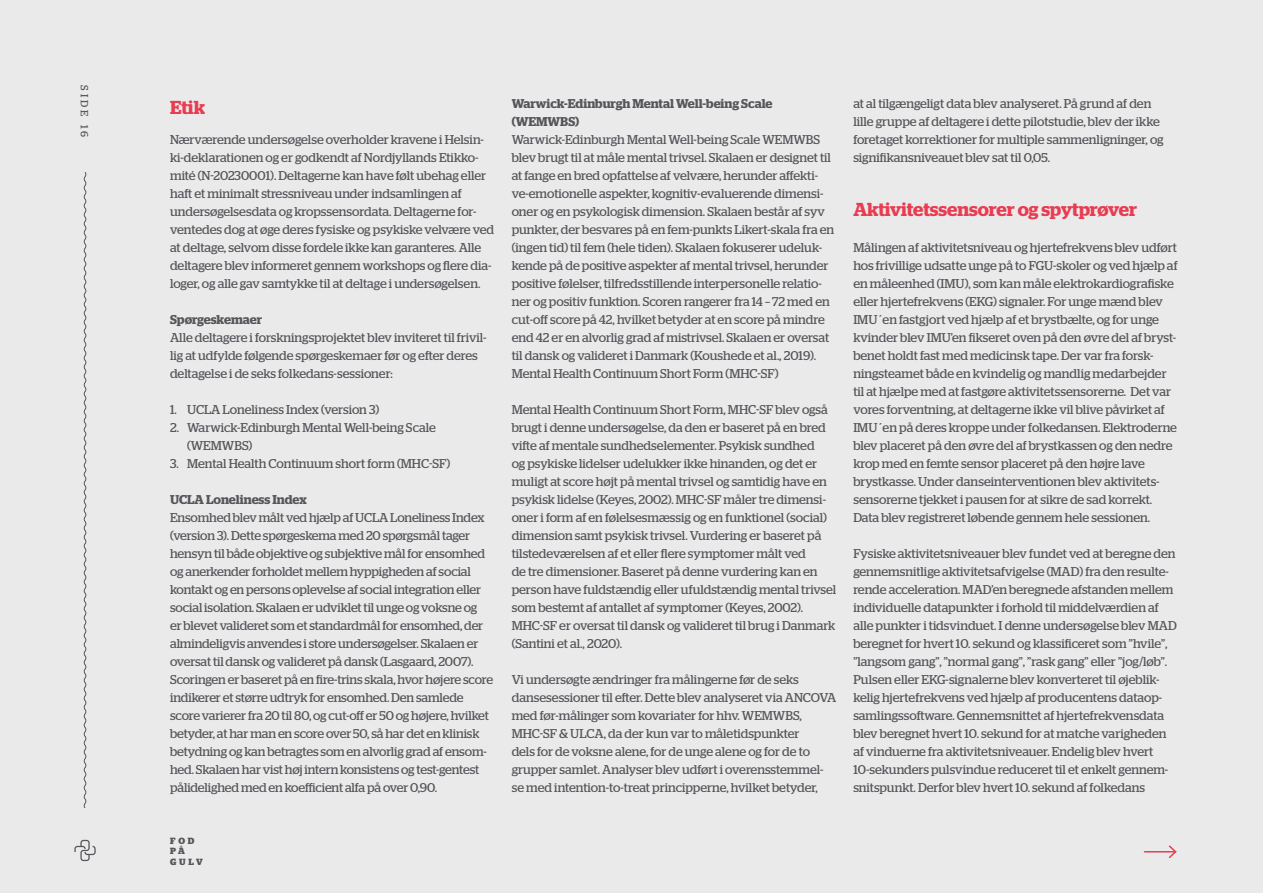
<style>
.page{position:relative;width:1263px;height:893px;background:#ebeaeb}
.page>*{position:absolute;margin:0;border:0;box-sizing:border-box;transform-origin:0 0}
.t1{font:600 18.75px "Stag";color:#e83c51}
.t2{font:12.75px/18px "Stag";letter-spacing:-.005em;color:#55565a}
.t3{font:600 12.75px/18px "Stag";color:#55565a}
.t4{font:10.5px "Stag";letter-spacing:.29em;color:#55565a}
.t5{font:700 9px/10.5px "Stag";letter-spacing:.305em;color:#55565a}
</style>
<div class="page">
<hr style="left:1144px;top:851px;width:31px;height:1px;background:#e83c51">
<svg style="left:1167px;top:845px;width:10px;height:13px"></svg>
<svg style="left:74px;top:840px;width:22px;height:21px"></svg>
<svg style="left:83px;top:172px;width:4px;height:637px"></svg>
<p class="t4" style="left:91px;top:85px;width:54px;rotate:90deg">SIDE 16</p>
<h1 class="t1" style="left:170px;top:96px;width:36px">Etik</h1>
<p class="t2" style="left:170px;top:130px;width:326px">Nærværende undersøgelse overholder kravene i Helsin&shy;ki-deklarationen og er godkendt af Nordjyllands Etikko&shy;mité (N-20230001). Deltagerne kan have følt ubehag eller haft et minimalt stressniveau under indsamlingen af undersøgelsesdata og kropssensordata. Deltagerne for&shy;ventedes dog at øge deres fysiske og psykiske velvære ved at deltage, selvom disse fordele ikke kan garanteres. Alle deltagere blev informeret gennem workshops og flere dia&shy;loger, og alle gav samtykke til at deltage i undersøgelsen.</p>
<p class="t3" style="left:170px;top:310px;width:94px">Spørgeskemaer</p>
<p class="t2" style="left:170px;top:328px;width:318px">Alle deltagere i forskningsprojektet blev inviteret til frivil&shy;lig at udfylde følgende spørgeskemaer før og efter deres deltagelse i de seks folkedans-sessioner:</p>
<p class="t2" style="left:170px;top:400px;width:211px">1. UCLA Loneliness Index (version 3)</p>
<p class="t2" style="left:187px;top:418px;width:250px;text-indent:-17px">2. Warwick-Edinburgh Mental Well-being Scale (WEMWBS)</p>
<p class="t2" style="left:170px;top:454px;width:281px">3. Mental Health Continuum short form (MHC-SF)</p>
<p class="t3" style="left:170px;top:491px;width:138px">UCLA Loneliness Index</p>
<p class="t2" style="left:170px;top:508px;width:324px">Ensomhed blev målt ved hjælp af UCLA Loneliness Index (version 3). Dette spørgeskema med 20 spørgsmål tager hensyn til både objektive og subjektive mål for ensomhed og anerkender forholdet mellem hyppigheden af social kontakt og en persons oplevelse af social integration eller social isolation. Skalaen er udviklet til unge og voksne og<br>er blevet valideret som et standardmål for ensomhed, der almindeligvis anvendes i store undersøgelser. Skalaen er oversat til dansk og valideret på dansk (Lasgaard, 2007).<br>Scoringen er baseret på en fire-trins skala, hvor højere score indikerer et større udtryk for ensomhed. Den samlede score varierer fra 20 til 80, og cut-off er 50 og højere, hvilket betyder, at har man en score over 50, så har det en klinisk betydning og kan betragtes som en alvorlig grad af ensom&shy;hed. Skalaen har vist høj intern konsistens og test-gentest pålidelighed med en koefficient alfa på over 0,90.</p>
<p class="t5" style="left:170px;top:835px;width:34px">FOD<br>PÅ<br>GULV</p>
<p class="t3" style="left:512px;top:95px;width:262px">Warwick-Edinburgh Mental Well-being Scale (WEMWBS)</p>
<p class="t2" style="left:512px;top:131px;width:324px">Warwick-Edinburgh Mental Well-being Scale WEMWBS blev brugt til at måle mental trivsel. Skalaen er designet til at fange en bred opfattelse af velvære, herunder affekti&shy;ve-emotionelle aspekter, kognitiv-evaluerende dimensi&shy;oner og en psykologisk dimension. Skalaen består af syv punkter, der besvares på en fem-punkts Likert-skala fra en (ingen tid) til fem (hele tiden). Skalaen fokuserer udeluk&shy;kende på de positive aspekter af mental trivsel, herunder positive følelser, tilfredsstillende interpersonelle relatio&shy;ner og positiv funktion. Scoren rangerer fra 14 – 72 med en cut-off score på 42, hvilket betyder at en score på mindre end 42 er en alvorlig grad af mistrivsel. Skalaen er oversat til dansk og valideret i Danmark (Koushede et al., 2019).<br>Mental Health Continuum Short Form (MHC-SF)</p>
<p class="t2" style="left:512px;top:401px;width:326px">Mental Health Continuum Short Form, MHC-SF blev også brugt i denne undersøgelse, da den er baseret på en bred vifte af mentale sundhedselementer. Psykisk sundhed<br>og psykiske lidelser udelukker ikke hinanden, og det er muligt at score højt på mental trivsel og samtidig have en psykisk lidelse (Keyes, 2002). MHC-SF måler tre dimensi&shy;oner i form af en følelsesmæssig og en funktionel (social) dimension samt psykisk trivsel. Vurdering er baseret på tilstedeværelsen af et eller flere symptomer målt ved<br>de tre dimensioner. Baseret på denne vurdering kan en person have fuldstændig eller ufuldstændig mental trivsel som bestemt af antallet af symptomer (Keyes, 2002).<br>MHC-SF er oversat til dansk og valideret til brug i Danmark (Santini et al., 2020).</p>
<p class="t2" style="left:512px;top:671px;width:326px">Vi undersøgte ændringer fra målingerne før de seks dansesessioner til efter. Dette blev analyseret via ANCOVA med før-målinger som kovariater for hhv. WEMWBS, MHC-SF &amp; ULCA, da der kun var to måletidspunkter<br>dels for de voksne alene, for de unge alene og for de to grupper samlet. Analyser blev udført i overensstemmel&shy;se med intention-to-treat principperne, hvilket betyder,</p>
<p class="t2" style="left:853px;top:95px;width:312px">at al tilgængeligt data blev analyseret. På grund af den lille gruppe af deltagere i dette pilotstudie, blev der ikke foretaget korrektioner for multiple sammenligninger, og signifikansniveauet blev sat til 0,05.</p>
<h1 class="t1" style="left:853px;top:198px;width:285px">Aktivitetssensorer og spytprøver</h1>
<p class="t2" style="left:853px;top:238px;width:326px">Målingen af aktivitetsniveau og hjertefrekvens blev udført hos frivillige udsatte unge på to FGU-skoler og ved hjælp af en måleenhed (IMU), som kan måle elektrokardiografiske eller hjertefrekvens (EKG) signaler. For unge mænd blev IMU´en fastgjort ved hjælp af et brystbælte, og for unge kvinder blev IMU’en fikseret oven på den øvre del af bryst&shy;benet holdt fast med medicinsk tape. Der var fra forsk&shy;ningsteamet både en kvindelig og mandlig medarbejder til at hjælpe med at fastgøre aktivitetssensorerne. Det var vores forventning, at deltagerne ikke vil blive påvirket af IMU´en på deres kroppe under folkedansen. Elektroderne blev placeret på den øvre del af brystkassen og den nedre krop med en femte sensor placeret på den højre lave brystkasse. Under danseinterventionen blev aktivitets&shy;sensorerne tjekket i pausen for at sikre de sad korrekt.<br>Data blev registreret løbende gennem hele sessionen.</p>
<p class="t2" style="left:853px;top:544px;width:325px">Fysiske aktivitetsniveauer blev fundet ved at beregne den gennemsnitlige aktivitetsafvigelse (MAD) fra den resulte&shy;rende acceleration. MAD’en beregnede afstanden mellem individuelle datapunkter i forhold til middelværdien af alle punkter i tidsvinduet. I denne undersøgelse blev MAD beregnet for hvert 10. sekund og klassificeret som ”hvile”, ”langsom gang”, ”normal gang”, ”rask gang” eller ”jog/løb”.<br>Pulsen eller EKG-signalerne blev konverteret til øjeblik&shy;kelig hjertefrekvens ved hjælp af producentens dataop&shy;samlingssoftware. Gennemsnittet af hjertefrekvensdata blev beregnet hvert 10. sekund for at matche varigheden af vinduerne fra aktivitetsniveauer. Endelig blev hvert 10-sekunders pulsvindue reduceret til et enkelt gennem&shy;snitspunkt. Derfor blev hvert 10. sekund af folkedans</p>
</div>
